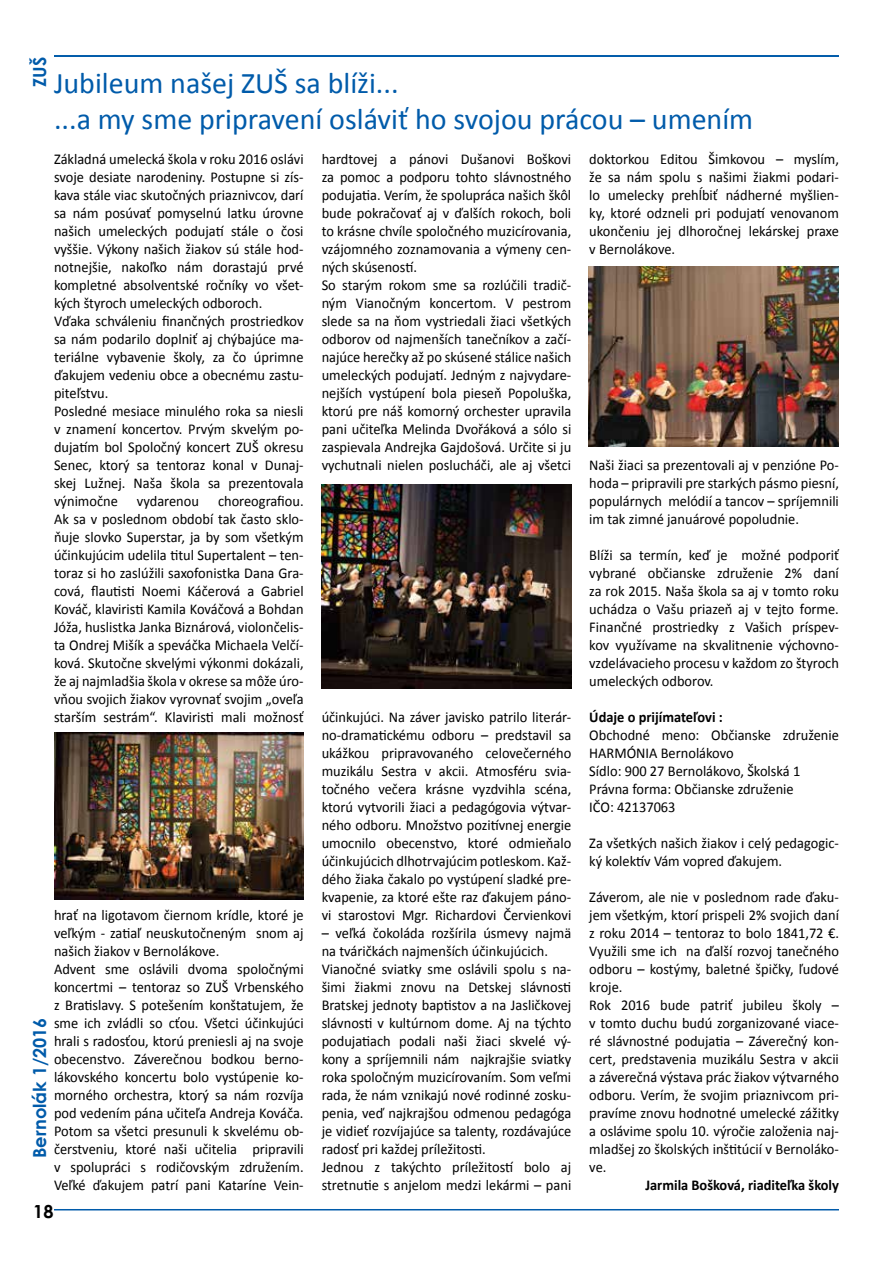
<style>
.page{position:relative;width:893px;height:1263px;background:#fff}
.page>*{position:absolute;margin:0;border:0;box-sizing:border-box;transform-origin:0 0}
.t1{font:30px/36px "Calibri";color:#005baa}
.t2{font:700 18px "Century Gothic";color:#005baa}
.t3{font:700 18px "Century Gothic";color:#000}
.t4{font:15px/18px "Calibri";color:#000;scale:.96 1}
.t5{font:700 15px "Calibri";color:#000;scale:.96 1}
</style>
<div class="page">
<hr style="left:54px;top:1209px;width:785px;height:1px;background:#005baa">
<hr style="left:54px;top:55px;width:785px;height:2px;background:#005baa">
<img style="left:54px;top:733px;width:250px;height:166px">
<img style="left:589px;top:267px;width:250px;height:179px">
<img style="left:322px;top:485px;width:249px;height:204px">
<p class="t2" style="left:26px;top:87px;width:31px;rotate:-90deg">ZUŠ</p>
<h1 class="t1" style="left:54px;top:65px;width:701px">Jubileum našej ZUŠ sa blíži...<br>...a my sme pripravení osláviť ho svojou prácou – umením</h1>
<p class="t4" style="left:54px;top:150px;width:262px">Základná umelecká škola v roku 2016 oslávi svoje desiate narodeniny. Postupne si zís&shy;kava stále viac skutočných priaznivcov, darí sa nám posúvať pomyselnú latku úrovne našich umeleckých podujatí stále o čosi vyššie. Výkony našich žiakov sú stále hod&shy;notnejšie, nakoľko nám dorastajú prvé kompletné absolventské ročníky vo všet&shy;kých štyroch umeleckých odboroch.<br>Vďaka schváleniu finančných prostriedkov sa nám podarilo doplniť aj chýbajúce ma&shy;teriálne vybavenie školy, za čo úprimne ďakujem vedeniu obce a obecnému zastu&shy;piteľstvu.<br>Posledné mesiace minulého roka sa niesli v znamení koncertov. Prvým skvelým po&shy;dujatím bol Spoločný koncert ZUŠ okresu Senec, ktorý sa tentoraz konal v Dunaj&shy;skej Lužnej. Naša škola sa prezentovala výnimočne</p>
<p class="t4" style="left:54px;top:492px;width:262px;text-align:justify;text-indent:164px">choreografiou.<br>Ak sa v poslednom období tak často sklo&shy;ňuje slovko Superstar, ja by som všetkým účinkujúcim udelila titul Supertalent – ten&shy;toraz si ho zaslúžili saxofonistka Dana Gra&shy;cová, flautisti Noemi Káčerová a Gabriel Kováč, klaviristi Kamila Kováčová a Bohdan Jóža, huslistka Janka Biznárová, violončelis&shy;ta Ondrej Mišík a speváčka Michaela Velčí&shy;ková. Skutočne skvelými výkonmi dokázali, že aj najmladšia škola v okrese sa môže úro&shy;vňou svojich žiakov vyrovnať svojim „oveľa starším sestrám“. Klaviristi mali možnosť</p>
<p class="t4" style="left:137px;top:492px;width:66px">vydarenou</p>
<p class="t4" style="left:54px;top:906px;width:262px">hrať na ligotavom čiernom krídle, ktoré je veľkým - zatiaľ neuskutočneným snom aj našich žiakov v Bernolákove.<br>Advent sme oslávili dvoma spoločnými koncertmi – tentoraz so ZUŠ Vrbenského z Bratislavy. S potešením konštatujem, že sme ich zvládli so cťou. Všetci účinkujúci hrali s radosťou, ktorú preniesli aj na svoje obecenstvo. Záverečnou bodkou berno&shy;lákovského koncertu bolo vystúpenie ko&shy;morného orchestra, ktorý sa nám rozvíja pod vedením pána učiteľa Andreja Kováča.<br>Potom sa všetci presunuli k skvelému ob&shy;čerstveniu, ktoré naši učitelia pripravili v spolupráci s rodičovským združením.<br>Veľké ďakujem patrí pani Kataríne Vein-</p>
<p class="t2" style="left:26px;top:1158px;width:142px;rotate:-90deg">Bernolák 1/2016</p>
<p class="t3" style="left:33px;top:1198px;width:22px">18</p>
<p class="t4" style="left:322px;top:150px;width:262px">hardtovej a pánovi Dušanovi Boškovi za pomoc a podporu tohto slávnostného podujatia. Verím, že spolupráca našich škôl bude pokračovať aj v ďalších rokoch, boli to krásne chvíle spoločného muzicírovania, vzájomného zoznamovania a výmeny cen&shy;ných skúseností.<br>So starým rokom sme sa rozlúčili tradič&shy;ným Vianočným koncertom. V pestrom slede sa na ňom vystriedali žiaci všetkých odborov od najmenších tanečníkov a začí&shy;najúce herečky až po skúsené stálice našich umeleckých podujatí. Jedným z najvydare&shy;nejších vystúpení bola pieseň Popoluška, ktorú pre náš komorný orchester upravila pani učiteľka Melinda Dvořáková a sólo si zaspievala Andrejka Gajdošová. Určite si ju vychutnali nielen poslucháči, ale aj všetci</p>
<p class="t4" style="left:322px;top:708px;width:262px;text-align:justify">účinkujúci. Na záver javisko patrilo literár&shy;no-dramatickému odboru – predstavil sa ukážkou pripravovaného celovečerného muzikálu Sestra v akcii. Atmosféru svia&shy;točného večera krásne vyzdvihla scéna, ktorú vytvorili žiaci a pedagógovia výtvar&shy;ného odboru. Množstvo pozitívnej energie umocnilo obecenstvo, ktoré odmieňalo účinkujúcich dlhotrvajúcim potleskom. Kaž&shy;dého žiaka čakalo po vystúpení sladké pre&shy;kvapenie, za ktoré ešte raz ďakujem páno&shy;vi starostovi Mgr. Richardovi Červienkovi</p>
<p class="t4" style="left:322px;top:924px;width:262px">– veľká čokoláda rozšírila úsmevy najmä na tváričkách najmenších účinkujúcich.<br>Vianočné sviatky sme oslávili spolu s na&shy;šimi žiakmi znovu na Detskej slávnosti Bratskej jednoty baptistov a na Jasličkovej slávnosti v kultúrnom dome. Aj na týchto podujatiach podali naši žiaci skvelé vý&shy;kony a spríjemnili nám najkrajšie sviatky roka spoločným muzicírovaním. Som veľmi rada, že nám vznikajú nové rodinné zosku&shy;penia, veď najkrajšou odmenou pedagóga je vidieť rozvíjajúce sa talenty, rozdávajúce radosť pri každej príležitosti.<br>Jednou z takýchto príležitostí bolo aj stretnutie s anjelom medzi lekármi – pani</p>
<p class="t4" style="left:589px;top:150px;width:262px;text-align:justify">doktorkou Editou Šimkovou – myslím, že sa nám spolu s našimi žiakmi podari&shy;lo umelecky prehĺbiť nádherné myšlien&shy;ky, ktoré odzneli pri podujatí venovanom ukončeniu jej dlhoročnej lekárskej praxe v Bernolákove.</p>
<p class="t4" style="left:589px;top:456px;width:262px;text-align:justify">Naši žiaci sa prezentovali aj v penzióne Po&shy;hoda – pripravili pre starkých pásmo piesní, populárnych melódií a tancov – spríjemnili im tak zimné januárové popoludnie.</p>
<p class="t4" style="left:589px;top:546px;width:262px;text-align:justify">Blíži sa termín, keď je možné podporiť vybrané občianske združenie 2% daní za rok 2015. Naša škola sa aj v tomto roku uchádza o Vašu priazeň aj v tejto forme.<br>Finančné prostriedky z Vašich príspev&shy;kov využívame na skvalitnenie výchovno&shy;vzdelávacieho procesu v každom zo štyroch umeleckých odborov.</p>
<p class="t5" style="left:589px;top:708px;width:141px">Údaje o prijímateľovi :</p>
<p class="t4" style="left:589px;top:726px;width:261px">Obchodné meno: Občianske združenie<br>HARMÓNIA Bernolákovo<br>Sídlo: 900 27 Bernolákovo, Školská 1<br>Právna forma: Občianske združenie<br>IČO: 42137063</p>
<p class="t4" style="left:589px;top:834px;width:262px">Za všetkých našich žiakov i celý pedagogic&shy;ký kolektív Vám vopred ďakujem.</p>
<p class="t4" style="left:589px;top:888px;width:262px">Záverom, ale nie v poslednom rade ďaku&shy;jem všetkým, ktorí prispeli 2% svojich daní z roku 2014 – tentoraz to bolo 1841,72 €.<br>Využili sme ich na ďalší rozvoj tanečného odboru – kostýmy, baletné špičky, ľudové kroje.<br>Rok 2016 bude patriť jubileu školy – v tomto duchu budú zorganizované viace&shy;ré slávnostné podujatia – Záverečný kon&shy;cert, predstavenia muzikálu Sestra v akcii a záverečná výstava prác žiakov výtvarného odboru. Verím, že svojim priaznivcom pri&shy;pravíme znovu hodnotné umelecké zážitky a oslávime spolu 10. výročie založenia naj&shy;mladšej zo školských inštitúcií v Bernoláko&shy;ve.</p>
<p class="t5" style="left:645px;top:1176px;width:203px">Jarmila Bošková, riaditeľka školy</p>
</div>
